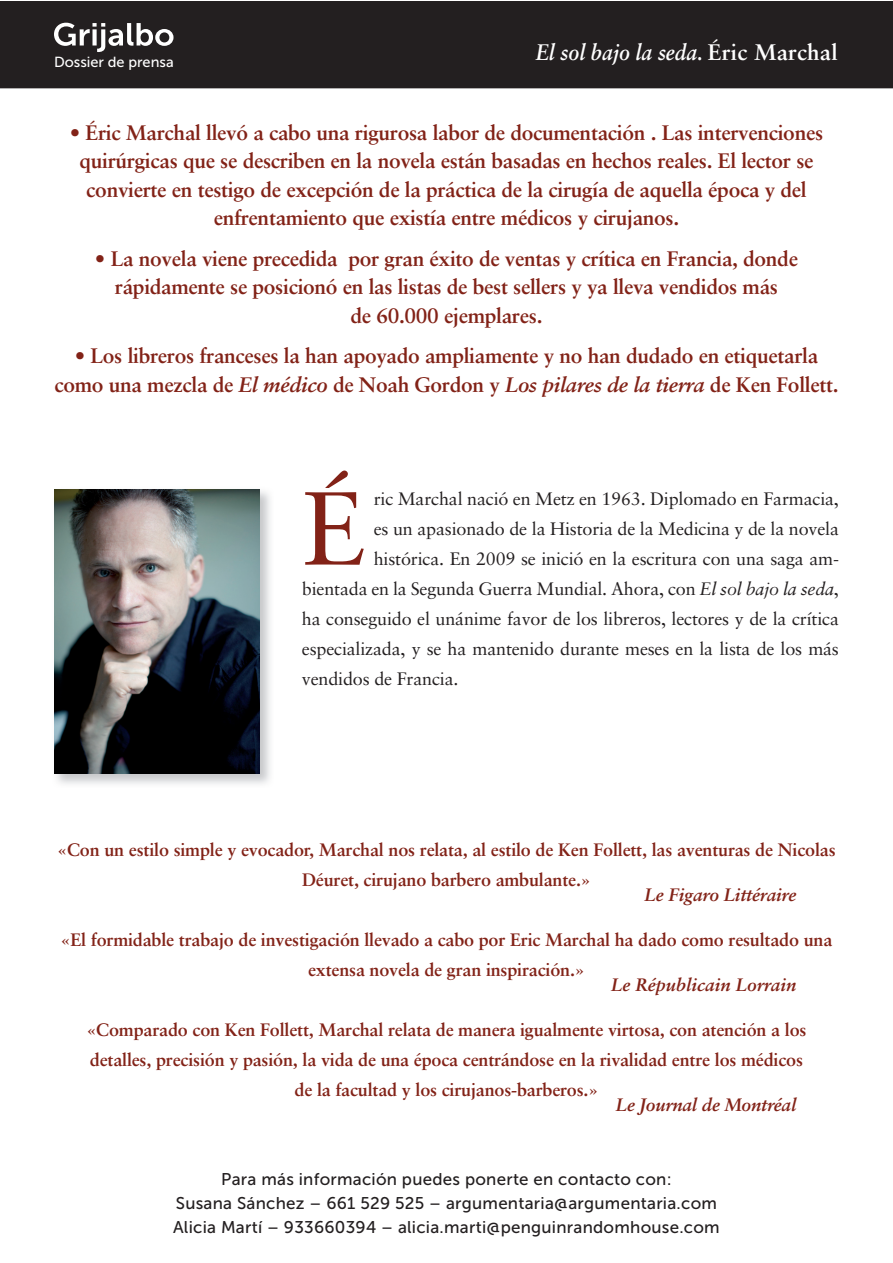
<style>
.page{position:relative;width:893px;height:1263px;background:#fff}
.page>*{position:absolute;margin:0;border:0;box-sizing:border-box;transform-origin:0 0}
.t1{font:103.95px "Sabon";color:#822217}
.t2{font:italic 700 22.5px "Sabon LT Std";color:#fff;scale:.9 1}
.t3{font:700 21px/28.5px "Sabon";letter-spacing:-.015em;color:#822217;text-align:center}
.t4{font:700 18px/30px "Sabon";letter-spacing:-.01em;color:#822217;text-align:center}
.t5{font:18px "Sabon";letter-spacing:-.01em;color:#231f20}
.t6{font:italic 700 18px "Sabon";letter-spacing:-.01em;color:#822217}
.t7{font:16.95px/24px "Museo Sans 500";letter-spacing:.015em;color:#231f20;text-align:center}
.t8{font:14.55px "Museo Sans 500";color:#fff}
.s1{font-style:normal}
.s2{font-style:italic}
</style>
<div class="page">
<div style="left:0;top:1px;width:892px;height:87px;background:#231f20"></div>
<svg style="left:54px;top:23px;width:120px;height:29px"></svg>
<img style="left:54px;top:491px;width:216px;height:293px">
<img style="left:54px;top:489px;width:206px;height:284px">
<p class="t8" style="left:54px;top:54px;width:121px">Dossier de prensa</p>
<p class="t2" style="left:536px;top:38px;width:337px">El sol bajo la seda. <span class="s1">Éric Marchal</span></p>
<p class="t3" style="left:70px;top:117px;width:755px">• Éric Marchal llevó a cabo una rigurosa labor de documentación . Las intervenciones quirúrgicas que se describen en la novela están basadas en hechos reales. El lector se convierte en testigo de excepción de la práctica de la cirugía de aquella época y del enfrentamiento que existía entre médicos y cirujanos.</p>
<p class="t3" style="left:95px;top:243px;width:704px">• La novela viene precedida por gran éxito de ventas y crítica en Francia, donde rápidamente se posicionó en las listas de best sellers y ya lleva vendidos más<br>de 60.000 ejemplares.</p>
<p class="t3" style="left:54px;top:341px;width:786px">• Los libreros franceses la han apoyado ampliamente y no han dudado en etiquetarla como una mezcla de <span class="s2">El médico</span> de Noah Gordon y <span class="s2">Los pilares de la tierra</span> de Ken Follett.</p>
<h1 class="t1" style="left:302px;top:467px;width:65px">É</h1>
<p class="t5" style="left:374px;top:488px;width:467px">ric Marchal nació en Metz en 1963. Diplomado en Farmacia,</p>
<p class="t5" style="left:374px;top:518px;width:467px">es un apasionado de la Historia de la Medicina y de la novela</p>
<p class="t5" style="left:374px;top:548px;width:467px">histórica. En 2009 se inició en la escritura con una saga am-</p>
<p class="t5" style="left:302px;top:578px;width:539px">bientada en la Segunda Guerra Mundial. Ahora, con <span class="s2">El sol bajo la seda</span>,</p>
<p class="t5" style="left:302px;top:608px;width:539px">ha conseguido el unánime favor de los libreros, lectores y de la crítica</p>
<p class="t5" style="left:302px;top:638px;width:539px">especializada, y se ha mantenido durante meses en la lista de los más</p>
<p class="t5" style="left:302px;top:668px;width:158px">vendidos de Francia.</p>
<p class="t4" style="left:57px;top:834px;width:780px">«Con un estilo simple y evocador, Marchal nos relata, al estilo de Ken Follett, las aventuras de Nicolas<br>Déuret, cirujano barbero ambulante.»</p>
<p class="t6" style="left:644px;top:884px;width:153px">Le Figaro Littéraire</p>
<p class="t4" style="left:61px;top:924px;width:773px">«El formidable trabajo de investigación llevado a cabo por Eric Marchal ha dado como resultado una extensa novela de gran inspiración.»</p>
<p class="t6" style="left:611px;top:974px;width:187px">Le Républicain Lorrain</p>
<p class="t4" style="left:86px;top:1014px;width:721px">«Comparado con Ken Follett, Marchal relata de manera igualmente virtosa, con atención a los detalles, precisión y pasión, la vida de una época centrándose en la rivalidad entre los médicos de la facultad y los cirujanos-barberos.»</p>
<p class="t6" style="left:616px;top:1094px;width:182px">Le Journal de Montréal</p>
<p class="t7" style="left:173px;top:1167px;width:548px">Para más información puedes ponerte en contacto con:<br>Susana Sánchez – 661 529 525 – argumentaria@argumentaria.com<br>Alicia Martí – 933660394 – alicia.marti@penguinrandomhouse.com</p>
</div>
